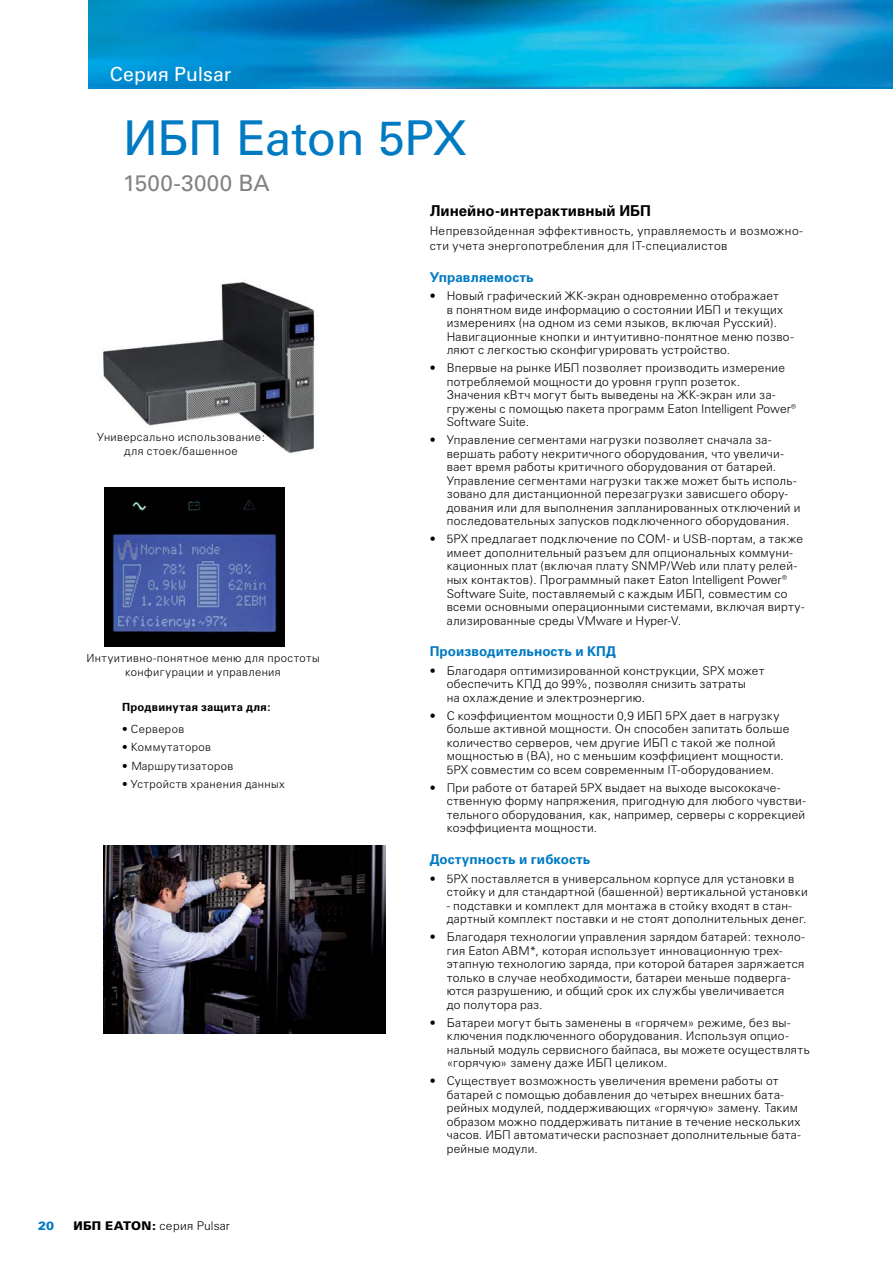
<style>
.page{position:relative;width:893px;height:1263px;background:#fff}
.page>*{position:absolute;margin:0;border:0;box-sizing:border-box;transform-origin:0 0}
.t1{font:48px "Univers Cyr";letter-spacing:-.015em;color:#007ac2}
.t2{font:22.5px "Univers Cyr";letter-spacing:.01em;color:#808285}
.t3{font:19.5px "Univers Cyr";color:#fff}
.t4{font:700 15px "Univers Cyr";color:#000}
.t5{font:700 13.5px "Univers Cyr";letter-spacing:.005em;color:#007ac2}
.t6{font:300 12px/13.5px "Univers Cyr";letter-spacing:.025em;color:#000}
.t7{font:900 12px "Univers Cyr";color:#007ac2}
.t8{font:300 11.25px/13.8px "Univers Cyr";letter-spacing:.04em;color:#000;text-align:center}
.t9{font:700 11.25px "Univers Cyr";letter-spacing:.025em;color:#000}
.s1{font-weight:900}
</style>
<div class="page">
<img style="left:88px;top:0;width:805px;height:88px">
<img style="left:103px;top:282px;width:212px;height:171px">
<img style="left:104px;top:488px;width:181px;height:159px">
<img style="left:103px;top:845px;width:282px;height:188px">
<h3 class="t3" style="left:110px;top:62px;width:123px">Серия Pulsar</h3>
<h1 class="t1" style="left:123px;top:110px;width:345px">ИБП Eaton 5РХ</h1>
<h2 class="t2" style="left:123px;top:170px;width:148px">1500-3000 ВА</h2>
<p class="t4" style="left:430px;top:202px;width:223px">Линейно-интерактивный иБП</p>
<p class="t6" style="left:430px;top:223px;width:375px;line-height:15px">Непревзойденная эффективность, управляемость и возможно&shy;сти учета энергопотребления для IТ-специалистов</p>
<p class="t5" style="left:430px;top:269px;width:106px">управляемость</p>
<p class="t6" style="left:447px;top:289px;width:348px;text-indent:-17px">• Новый графический ЖК-экран одновременно отображает<br>в понятном виде информацию о состоянии ИБП и текущих измерениях (на одном из семи языков, включая Русский).<br>Навигационные кнопки и интуитивно-понятное меню позво&shy;ляют с легкостью сконфигурировать устройство.</p>
<p class="t6" style="left:447px;top:361px;width:351px;text-indent:-17px">• Впервые на рынке ИБП позволяет производить измерение потребляемой мощности до уровня групп розеток.<br>Значения кВтч могут быть выведены на ЖК-экран или за&shy;гружены с помощью пакета программ Eaton Intelligent Power® Software Suite.</p>
<p class="t6" style="left:447px;top:433px;width:355px;text-indent:-17px">• Управление сегментами нагрузки позволяет сначала за&shy;вершать работу некритичного оборудования, что увеличи&shy;вает время работы критичного оборудования от батарей.<br>Управление сегментами нагрузки также может быть исполь&shy;зовано для дистанционной перезагрузки зависшего обору&shy;дования или для выполнения запланированных отключений и последовательных запусков подключенного оборудования.</p>
<p class="t6" style="left:447px;top:532px;width:359px;text-indent:-17px">• 5РХ предлагает подключение по СОМ- и USB-портам, а также имеет дополнительный разъем для опциональных коммуни&shy;кационных плат (включая плату SNMP/Web или плату релей&shy;ных контактов). Программный пакет Eaton Intelligent Power® Software Suite, поставляемый с каждым ИБП, совместим со всеми основными операционными системами, включая вирту&shy;ализированные среды VMware и Hyper-V.</p>
<p class="t5" style="left:430px;top:643px;width:188px">Производительность и кПд</p>
<p class="t6" style="left:447px;top:664px;width:319px;text-indent:-17px">• Благодаря оптимизированной конструкции, SPX может обеспечить КПД до 99%, позволяя снизить затраты<br>на охлаждение и электроэнергию.</p>
<p class="t6" style="left:447px;top:709px;width:344px;text-indent:-17px">• С коэффициентом мощности 0,9 ИБП 5РХ дает в нагрузку больше активной мощности. Он способен запитать больше количество серверов, чем другие ИБП с такой же полной мощностью в (ВА), но с меньшим коэффициент мощности.<br>5РХ совместим со всем современным IТ-оборудованием.</p>
<p class="t6" style="left:447px;top:781px;width:361px;text-indent:-17px">• При работе от батарей 5РХ выдает на выходе высококаче&shy;ственную форму напряжения, пригодную для любого чувстви&shy;тельного оборудования, как, например, серверы с коррекцией коэффициента мощности.</p>
<p class="t5" style="left:430px;top:851px;width:162px">доступность и гибкость</p>
<p class="t6" style="left:447px;top:871px;width:363px;text-indent:-17px">• 5РХ поставляется в универсальном корпусе для установки в стойку и для стандартной (башенной) вертикальной установки</p>
<p class="t6" style="left:447px;top:898px;width:361px">- подставки и комплект для монтажа в стойку входят в стан&shy;дартный комплект поставки и не стоят дополнительных денег.</p>
<p class="t6" style="left:447px;top:930px;width:360px;text-indent:-17px">• Благодаря технологии управления зарядом батарей: техноло&shy;гия Eaton ABM*, которая использует инновационную трех&shy;этапную технологию заряда, при которой батарея заряжается только в случае необходимости, батареи меньше подверга&shy;ются разрушению, и общий срок их службы увеличивается<br>до полутора раз.</p>
<p class="t6" style="left:447px;top:1015px;width:364px;text-indent:-17px">• Батареи могут быть заменены в «горячем» режиме, без вы&shy;ключения подключенного оборудования. Используя опцио&shy;нальный модуль сервисного байпаса, вы можете осуществлять «горячую» замену даже ИБП целиком.</p>
<p class="t6" style="left:447px;top:1074px;width:356px;text-indent:-17px">• Существует возможность увеличения времени работы от батарей с помощью добавления до четырех внешних бата&shy;рейных модулей, поддерживающих «горячую» замену. Таким образом можно поддерживать питание в течение нескольких часов. ИБП автоматически распознает дополнительные бата&shy;рейные модули.</p>
<p class="t8" style="left:97px;top:430px;width:169px">Универсально использование: для стоек/башенное</p>
<p class="t8" style="left:87px;top:651px;width:234px">Интуитивно-понятное меню для простоты конфигурации и управления</p>
<p class="t9" style="left:122px;top:700px;width:150px">Продвинутая защита для:</p>
<p class="t8" style="left:122px;top:722px;width:64px">• Серверов</p>
<p class="t8" style="left:122px;top:740px;width:90px">• Коммутаторов</p>
<p class="t8" style="left:122px;top:759px;width:113px">• Маршрутизаторов</p>
<p class="t8" style="left:122px;top:777px;width:164px">• Устройств хранения данных</p>
<p class="t7" style="left:38px;top:1218px;width:18px">20</p>
<p class="t6" style="left:74px;top:1219px;width:158px"><span class="s1">ИБП EATON:</span> серия Pulsar</p>
</div>
